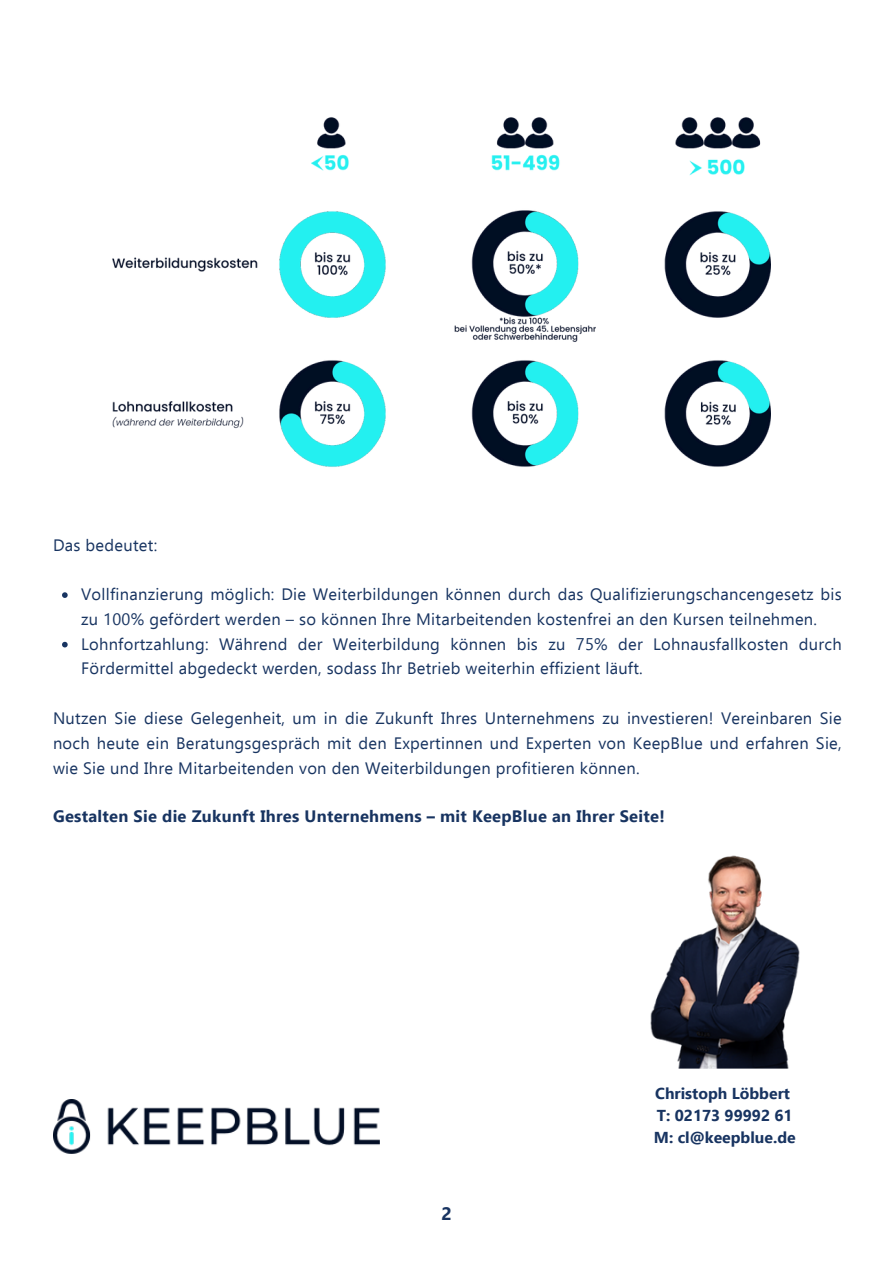
<style>
.page{position:relative;width:894px;height:1264px;background:#fff}
.page>*{position:absolute;margin:0;border:0;box-sizing:border-box;transform-origin:0 0}
.t1{font:700 18px "Ebrima";color:#183461}
.t2{font:16.5px/24.8px "Ebrima";letter-spacing:.02em;color:#183461}
.t3{font:700 16.5px "Ebrima";letter-spacing:.015em;color:#183461}
.t4{font:700 15.75px/21.8px "Ebrima";color:#183461}
</style>
<div class="page">
<img style="left:113px;top:117px;width:657px;height:350px">
<img style="left:650px;top:855px;width:150px;height:213px">
<svg style="left:62px;top:592px;width:6px;height:6px"></svg>
<svg style="left:62px;top:642px;width:6px;height:5px"></svg>
<img style="left:53px;top:1099px;width:327px;height:55px">
<p class="t2" style="left:53px;top:531px;width:106px">Das bedeutet:</p>
<p class="t2" style="left:81px;top:581px;width:762px">Vollfinanzierung möglich: Die Weiterbildungen können durch das Qualifizierungschancengesetz bis zu 100% gefördert werden – so können Ihre Mitarbeitenden kostenfrei an den Kursen teilnehmen.</p>
<p class="t2" style="left:81px;top:630px;width:762px">Lohnfortzahlung: Während der Weiterbildung können bis zu 75% der Lohnausfallkosten durch<br>Fördermittel abgedeckt werden, sodass Ihr Betrieb weiterhin effizient läuft.</p>
<h1 class="t2" style="left:53px;top:704px;width:790px;text-align:justify">Nutzen Sie diese Gelegenheit, um in die Zukunft Ihres Unternehmens zu investieren! Vereinbaren Sie noch heute ein Beratungsgespräch mit den Expertinnen und Experten von KeepBlue und erfahren Sie, wie Sie und Ihre Mitarbeitenden von den Weiterbildungen profitieren können.</h1>
<p class="t3" style="left:53px;top:805px;width:613px">Gestalten Sie die Zukunft Ihres Unternehmens – mit KeepBlue an Ihrer Seite!</p>
<h1 class="t1" style="left:441px;top:1202px;width:12px">2</h1>
<p class="t4" style="left:653px;top:1082px;width:143px">Christoph Löbbert<br>T: 02173 99992 61<br>M: cl@keepblue.de</p>
</div>
